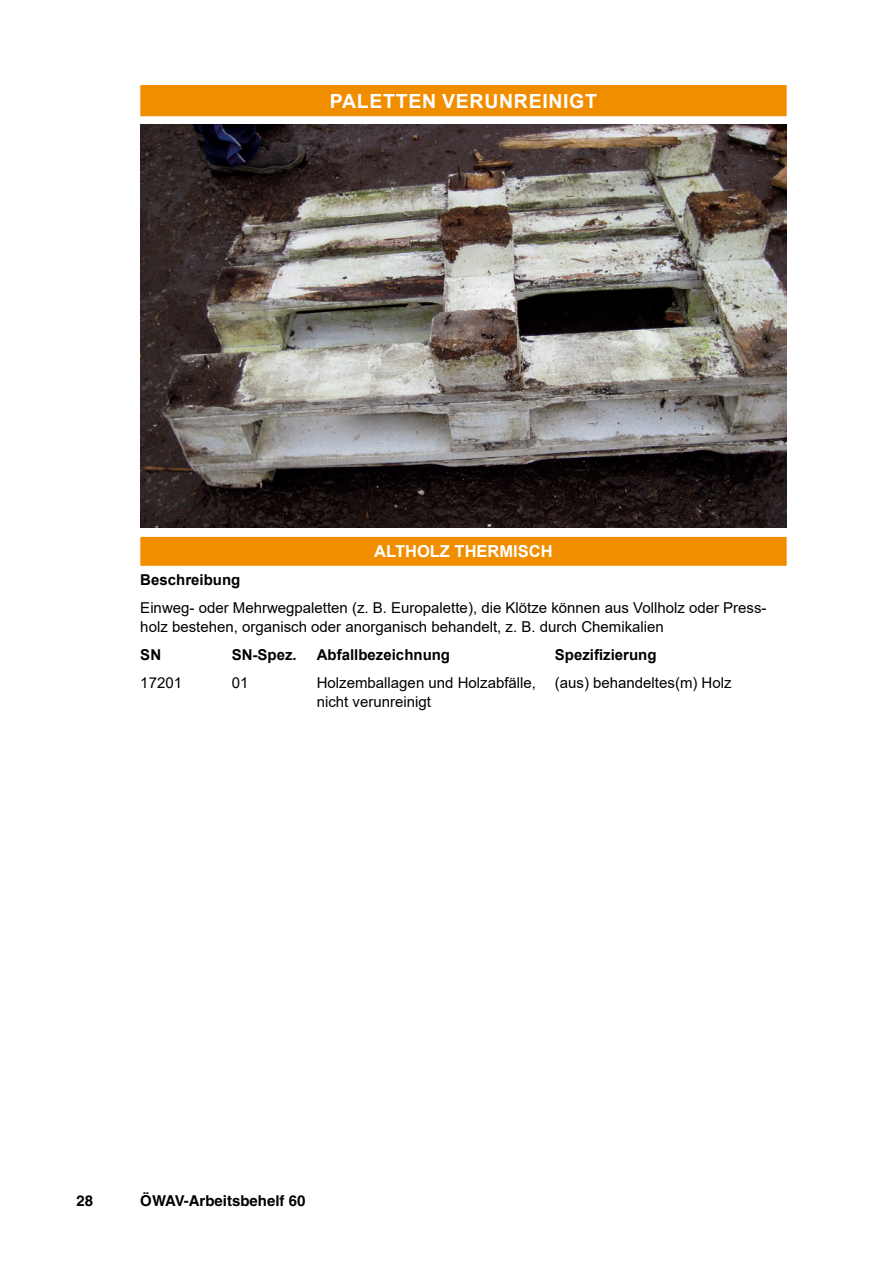
<style>
.page{position:relative;width:893px;height:1263px;background:#fff}
.page>*{position:absolute;margin:0;border:0;box-sizing:border-box;transform-origin:0 0}
.t1{font:700 19.5px "Arial";letter-spacing:.035em;color:#fff}
.t2{font:700 16.5px "Arial";color:#fff}
.t3{font:15px/18.8px "Arial";color:#000}
.t4{font:700 15px "Arial";color:#000}
.t5{font:700 15px "Helvetica";color:#000}
</style>
<div class="page">
<svg style="left:140px;top:85px;width:647px;height:481px;fill:#f18e00"></svg>
<img style="left:140px;top:125px;width:647px;height:402px">
<p class="t1" style="left:330px;top:87px;width:269px">PALETTEN VERUNREINIGT</p>
<p class="t2" style="left:374px;top:540px;width:180px">ALTHOLZ THERMISCH</p>
<p class="t4" style="left:140px;top:569px;width:102px">Beschreibung</p>
<p class="t3" style="left:140px;top:598px;width:628px">Einweg- oder Mehrwegpaletten (z. B. Europalette), die Klötze können aus Vollholz oder Press&shy;holz bestehen, organisch oder anorganisch behandelt, z. B. durch Chemikalien</p>
<p class="t4" style="left:140px;top:644px;width:22px">SN</p>
<p class="t4" style="left:232px;top:644px;width:67px">SN-Spez.</p>
<p class="t4" style="left:317px;top:644px;width:135px">Abfallbezeichnung</p>
<p class="t4" style="left:555px;top:644px;width:103px">Spezifizierung</p>
<p class="t3" style="left:140px;top:673px;width:43px">17201</p>
<p class="t3" style="left:232px;top:673px;width:18px">01</p>
<p class="t3" style="left:317px;top:673px;width:221px">Holzemballagen und Holzabfälle, nicht verunreinigt</p>
<p class="t3" style="left:555px;top:673px;width:178px">(aus) behandeltes(m) Holz</p>
<p class="t5" style="left:77px;top:1191px;width:18px">28</p>
<p class="t5" style="left:140px;top:1191px;width:167px">ÖWAV-Arbeitsbehelf 60</p>
</div>
